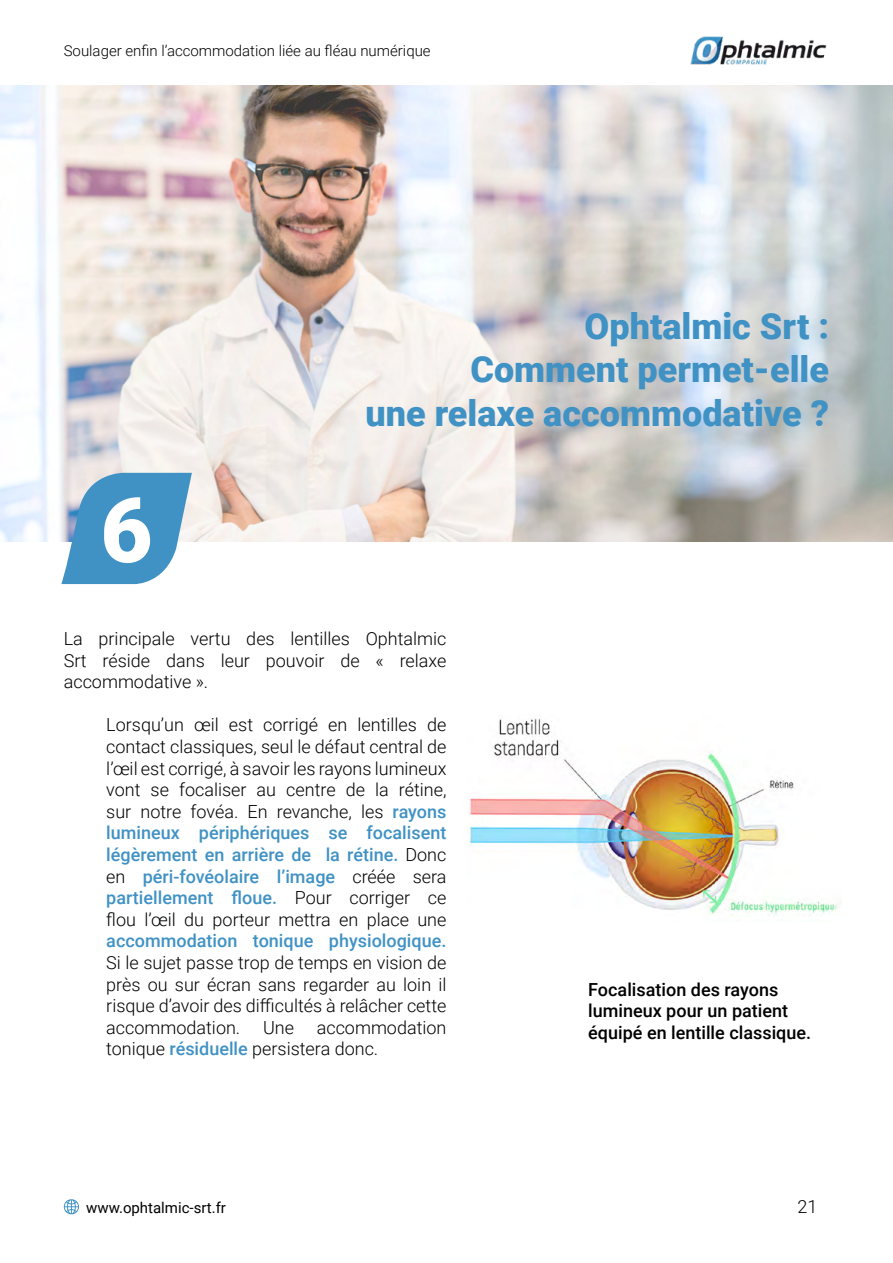
<style>
.page{position:relative;width:893px;height:1263px;background:#fff}
.page>*{position:absolute;margin:0;border:0;box-sizing:border-box;transform-origin:0 0}
.t1{font:900 90px "Roboto";color:#fff}
.t2{font:900 36px "Roboto";color:#4092c4}
.t3{font:300 18px/21.6px "Roboto";color:#000;text-align:justify}
.t4{font:500 18px/21.6px "Roboto";color:#000}
.t5{font:300 15px "Roboto";color:#000}
.t6{font:15px "Roboto";color:#000}
.s1{font-weight:500;color:#4092c4}
</style>
<div class="page">
<img style="left:690px;top:36px;width:137px;height:28px">
<svg style="left:63px;top:1199px;width:16px;height:16px"></svg>
<img style="left:469px;top:718px;width:370px;height:198px">
<img style="left:1px;top:85px;width:891px;height:456px">
<svg style="left:61px;top:473px;width:131px;height:111px;background:#67a6cd"></svg>
<p class="t5" style="left:64px;top:40px;width:368px">Soulager enfin l’accommodation liée au fléau numérique</p>
<p class="t1" style="left:100px;top:467px;width:54px">6</p>
<p class="t2" style="left:585px;top:301px;width:246px">Ophtalmic Srt :</p>
<p class="t2" style="left:470px;top:344px;width:360px">Comment permet-elle</p>
<p class="t2" style="left:365px;top:388px;width:465px">une relaxe accommodative ?</p>
<p class="t3" style="left:64px;top:627px;width:384px">La principale vertu des lentilles Ophtalmic Srt réside dans leur pouvoir de « relaxe accommodative ».</p>
<p class="t3" style="left:106px;top:713px;width:342px">Lorsqu’un œil est corrigé en lentilles de contact classiques, seul le défaut central de l’œil est corrigé, à savoir les rayons lumineux vont se focaliser au centre de la rétine, sur notre fovéa. En revanche, les <span class="s1">rayons lumineux périphériques se focalisent légèrement en arrière de la rétine.</span> Donc en <span class="s1">péri-fovéolaire l’image</span> créée sera <span class="s1">partiellement floue.</span> Pour corriger ce flou l’œil du porteur mettra en place une <span class="s1">accommodation tonique physiologique.<br></span>Si le sujet passe trop de temps en vision de près ou sur écran sans regarder au loin il risque d’avoir des difficultés à relâcher cette accommodation.</p>
<p class="t3" style="left:106px;top:1016px;width:342px;text-indent:210px">accommodation tonique <span class="s1">résiduelle</span> persistera donc.</p>
<p class="t3" style="left:263px;top:1016px;width:33px">Une</p>
<p class="t6" style="left:86px;top:1197px;width:141px">www.ophtalmic-srt.fr</p>
<p class="t4" style="left:588px;top:978px;width:224px">Focalisation des rayons lumineux pour un patient équipé en lentille classique.</p>
<p class="t3" style="left:797px;top:1195px;width:21px">21</p>
</div>
